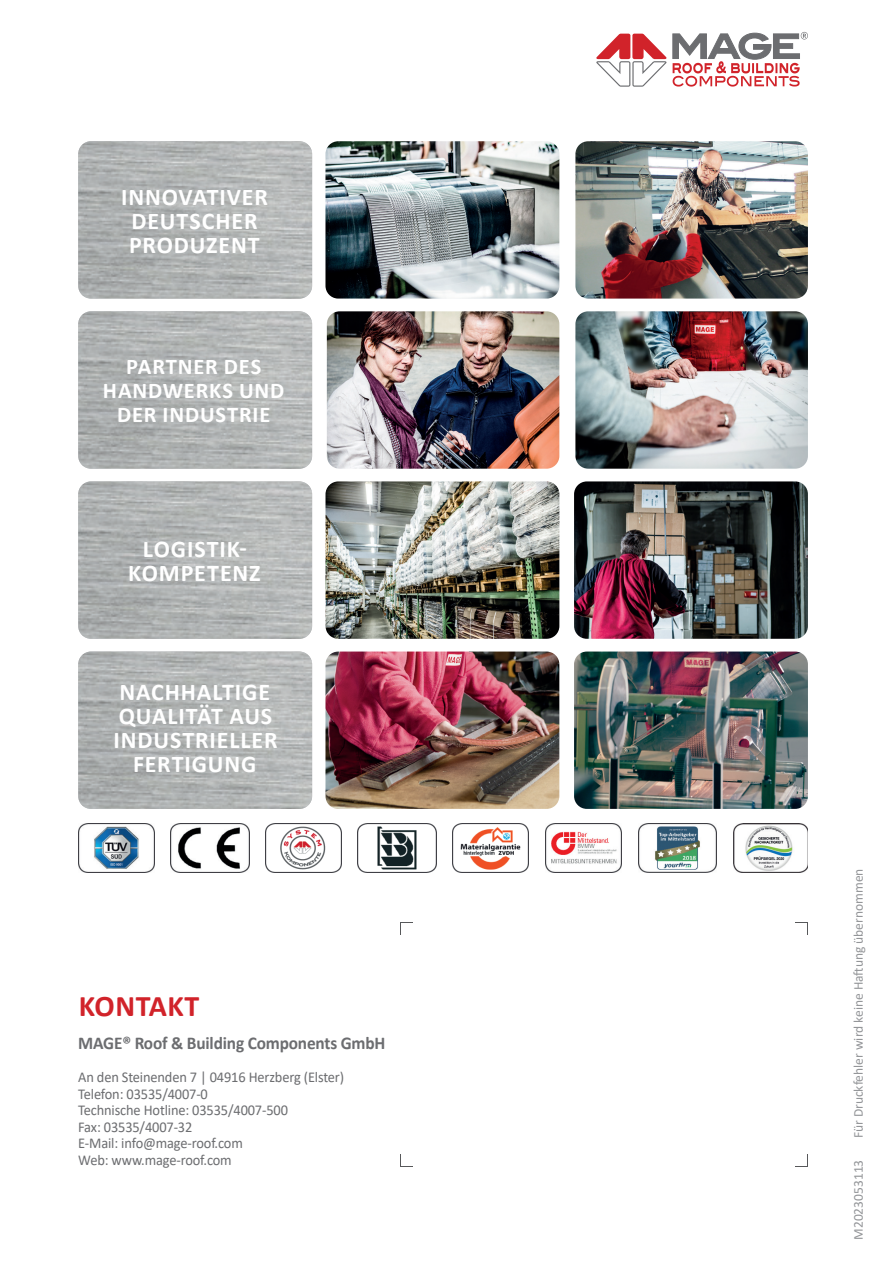
<style>
.page{position:relative;width:893px;height:1263px;background:#fff}
.page>*{position:absolute;margin:0;border:0;box-sizing:border-box;transform-origin:0 0}
.t1{font:700 30px "Calibri";letter-spacing:.02em;color:#d1232a}
.t2{font:700 24px/24px "Calibri";letter-spacing:.035em;color:#fff;text-align:center}
.t3{font:700 22.5px/24px "Calibri";letter-spacing:.035em;color:#fff;text-align:center}
.t4{font:700 18px "Calibri";letter-spacing:-.01em;color:#6c6d70;scale:.96 1}
.t5{font:15px/16.5px "Calibri";letter-spacing:-.01em;color:#6c6d70;scale:.96 1}
.t6{font:13.5px "Calibri";color:#939598}
</style>
<div class="page">
<svg style="left:400px;top:922px;width:13px;height:13px"></svg>
<svg style="left:400px;top:1154px;width:13px;height:13px"></svg>
<svg style="left:795px;top:922px;width:13px;height:13px"></svg>
<svg style="left:795px;top:1154px;width:13px;height:13px"></svg>
<img style="left:325px;top:141px;width:234px;height:158px">
<img style="left:575px;top:311px;width:233px;height:158px">
<img style="left:575px;top:141px;width:230px;height:158px">
<img style="left:327px;top:311px;width:232px;height:158px">
<img style="left:574px;top:481px;width:234px;height:158px">
<img style="left:325px;top:481px;width:234px;height:158px">
<img style="left:78px;top:311px;width:234px;height:158px">
<img style="left:78px;top:141px;width:234px;height:158px">
<img style="left:78px;top:651px;width:234px;height:158px">
<img style="left:78px;top:481px;width:234px;height:158px">
<img style="left:78px;top:823px;width:77px;height:49px">
<img style="left:171px;top:824px;width:78px;height:48px">
<img style="left:358px;top:824px;width:78px;height:48px">
<img style="left:546px;top:824px;width:76px;height:48px">
<img style="left:638px;top:824px;width:78px;height:48px">
<img style="left:265px;top:824px;width:77px;height:48px">
<img style="left:733px;top:824px;width:75px;height:48px">
<img style="left:452px;top:823px;width:76px;height:49px">
<img style="left:574px;top:651px;width:234px;height:158px">
<img style="left:325px;top:651px;width:234px;height:158px">
<svg style="left:596px;top:32px;width:212px;height:55px"></svg>
<h2 class="t2" style="left:121px;top:185px;width:148px">INNOVATIVER<br>DEUTSCHER<br>PRODUZENT</h2>
<h3 class="t3" style="left:103px;top:355px;width:183px">PARTNER DES<br>HANDWERKS UND<br>DER INDUSTRIE</h3>
<h2 class="t2" style="left:128px;top:537px;width:134px">LOGISTIK-<br>KOMPETENZ</h2>
<h2 class="t2" style="left:114px;top:679px;width:165px">NACHHALTIGE<br>QUALITÄT AUS<br>INDUSTRIELLER<br>FERTIGUNG</h2>
<h1 class="t1" style="left:79px;top:985px;width:122px">KONTAKT</h1>
<p class="t4" style="left:78px;top:1031px;width:322px">MAGE® Roof &amp; Building Components GmbH</p>
<p class="t5" style="left:78px;top:1069px;width:279px">An den Steinenden 7 | 04916 Herzberg (Elster)<br>Telefon: 03535/4007-0<br>Technische Hotline: 03535/4007-500<br>Fax: 03535/4007-32<br>E-Mail: info@mage-roof.com<br>Web: www.mage-roof.com</p>
<p class="t6" style="left:849px;top:1138px;width:271px;rotate:-90deg">Für Druckfehler wird keine Ha ung übernommen</p>
<p class="t6" style="left:849px;top:1240px;width:81px;rotate:-90deg">M2023053113</p>
</div>
